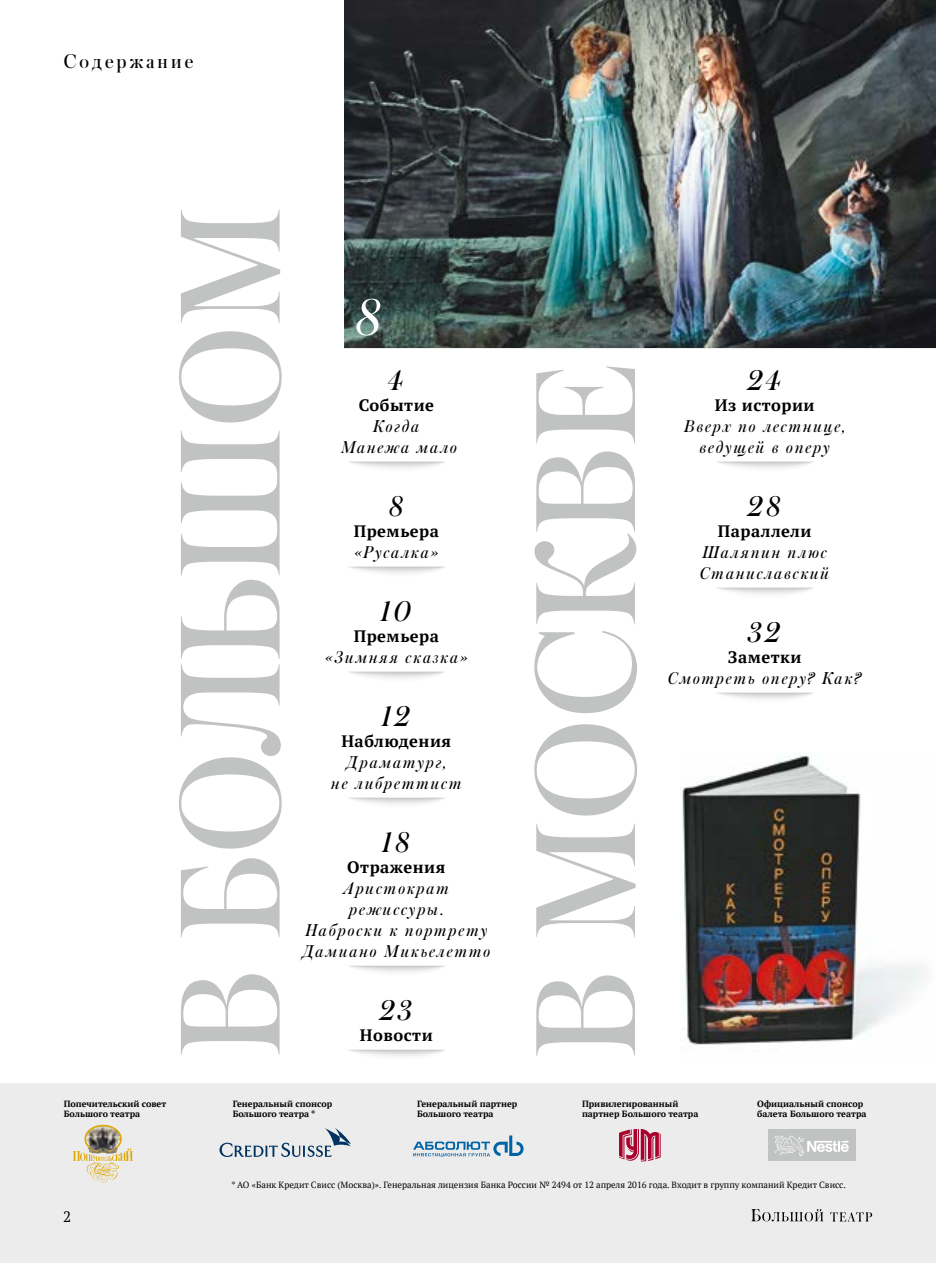
<style>
.page{position:relative;width:936px;height:1263px;background:#fff}
.page>*{position:absolute;margin:0;border:0;box-sizing:border-box;transform-origin:0 0}
.t1{font:italic 54px "Austin Cyr";color:#fff}
.t2{font:italic 30px "Austin Cyr";letter-spacing:.1em;color:#000}
.t3{font:21px "Austin Cyr";letter-spacing:.15em;color:#000}
.t4{font:italic 18px/21px "Austin Cyr";letter-spacing:.1em;color:#000;text-align:center}
.t5{font:700 16.5px "PT Serif";letter-spacing:.03em;color:#000}
.t6{font:15px "PT Serif";color:#000}
.t7{font:700 9px/10.5px "PT Serif";color:#000}
.t8{font:9px "PT Serif";color:#000}
</style>
<div class="page">
<div style="left:0;top:1083px;width:935px;height:180px;background:#ececec"></div>
<svg style="left:73px;top:1125px;width:60px;height:57px"></svg>
<div style="left:768px;top:1129px;width:87px;height:32px;background:#c1c2c2"></div>
<svg style="left:775px;top:1136px;width:73px;height:20px"></svg>
<svg style="left:619px;top:1129px;width:41px;height:32px"></svg>
<svg style="left:413px;top:1135px;width:110px;height:22px"></svg>
<svg style="left:179px;top:209px;width:103px;height:846px"></svg>
<svg style="left:534px;top:366px;width:103px;height:690px"></svg>
<svg style="left:349px;top:462px;width:96px;height:6px"></svg>
<svg style="left:349px;top:567px;width:96px;height:6px"></svg>
<svg style="left:349px;top:672px;width:96px;height:6px"></svg>
<svg style="left:348px;top:798px;width:97px;height:6px"></svg>
<svg style="left:348px;top:966px;width:97px;height:6px"></svg>
<svg style="left:348px;top:1050px;width:97px;height:6px"></svg>
<svg style="left:717px;top:462px;width:96px;height:6px"></svg>
<svg style="left:717px;top:588px;width:96px;height:6px"></svg>
<svg style="left:717px;top:693px;width:96px;height:6px"></svg>
<svg style="left:219px;top:1128px;width:132px;height:29px"></svg>
<img style="left:344px;top:0;width:591px;height:348px">
<img style="left:680px;top:755px;width:244px;height:290px">
<svg style="left:751px;top:1209px;width:72px;height:12px"></svg>
<svg style="left:830px;top:1212px;width:42px;height:9px"></svg>
<p class="t3" style="left:64px;top:47px;width:131px">Содержание</p>
<h1 class="t1" style="left:355px;top:280px;width:28px">8</h1>
<h2 class="t2" style="left:389px;top:360px;width:16px">4</h2>
<p class="t5" style="left:358px;top:394px;width:77px">Событие</p>
<p class="t4" style="left:341px;top:415px;width:117px">Когда<br>Манежа мало</p>
<h2 class="t2" style="left:389px;top:486px;width:16px">8</h2>
<p class="t5" style="left:354px;top:520px;width:87px">Премьера</p>
<p class="t4" style="left:354px;top:541px;width:85px">«Русалка»</p>
<h2 class="t2" style="left:381px;top:591px;width:32px">10</h2>
<p class="t5" style="left:354px;top:625px;width:87px">Премьера</p>
<p class="t4" style="left:325px;top:646px;width:144px">«Зимняя сказка»</p>
<h2 class="t2" style="left:382px;top:696px;width:30px">12</h2>
<p class="t5" style="left:341px;top:730px;width:111px">Наблюдения</p>
<p class="t4" style="left:331px;top:751px;width:132px">Драматург,<br>не либреттист</p>
<h2 class="t2" style="left:382px;top:822px;width:29px">18</h2>
<p class="t5" style="left:347px;top:856px;width:100px">Отражения</p>
<p class="t4" style="left:302px;top:877px;width:189px">Аристократ режиссуры.<br>Наброски к портрету<br>Дамиано Микьелетто</p>
<h2 class="t2" style="left:380px;top:990px;width:34px">23</h2>
<p class="t5" style="left:360px;top:1024px;width:74px">Новости</p>
<h2 class="t2" style="left:748px;top:360px;width:35px">24</h2>
<p class="t5" style="left:714px;top:394px;width:101px">Из истории</p>
<p class="t4" style="left:684px;top:415px;width:163px">Вверх по лестнице, ведущей в оперу</p>
<h2 class="t2" style="left:748px;top:486px;width:35px">28</h2>
<p class="t5" style="left:717px;top:520px;width:95px">Параллели</p>
<p class="t4" style="left:700px;top:541px;width:131px;text-align:left">Шаляпин плюс<br>Станиславский</p>
<h2 class="t2" style="left:748px;top:612px;width:34px">32</h2>
<p class="t5" style="left:728px;top:646px;width:75px">Заметки</p>
<p class="t4" style="left:668px;top:667px;width:194px">Смотреть оперу? Как?</p>
<p class="t7" style="left:233px;top:1098px;width:101px">Генеральный спонсор<br>Большого театра *</p>
<p class="t7" style="left:757px;top:1098px;width:111px">Официальный спонсор балета Большого театра</p>
<p class="t7" style="left:64px;top:1098px;width:104px">Попечительский совет<br>Большого театра</p>
<p class="t7" style="left:582px;top:1098px;width:118px">Привилегированный партнер Большого театра</p>
<p class="t7" style="left:417px;top:1098px;width:102px">Генеральный партнер<br>Большого театра</p>
<p class="t6" style="left:63px;top:1207px;width:9px">2</p>
<p class="t8" style="left:231px;top:1179px;width:616px">* АО «Банк Кредит Свисс (Москва)». Генеральная лицензия Банка России № 2494 от 12 апреля 2016 года. Входит в группу компаний Кредит Свисс.</p>
</div>
